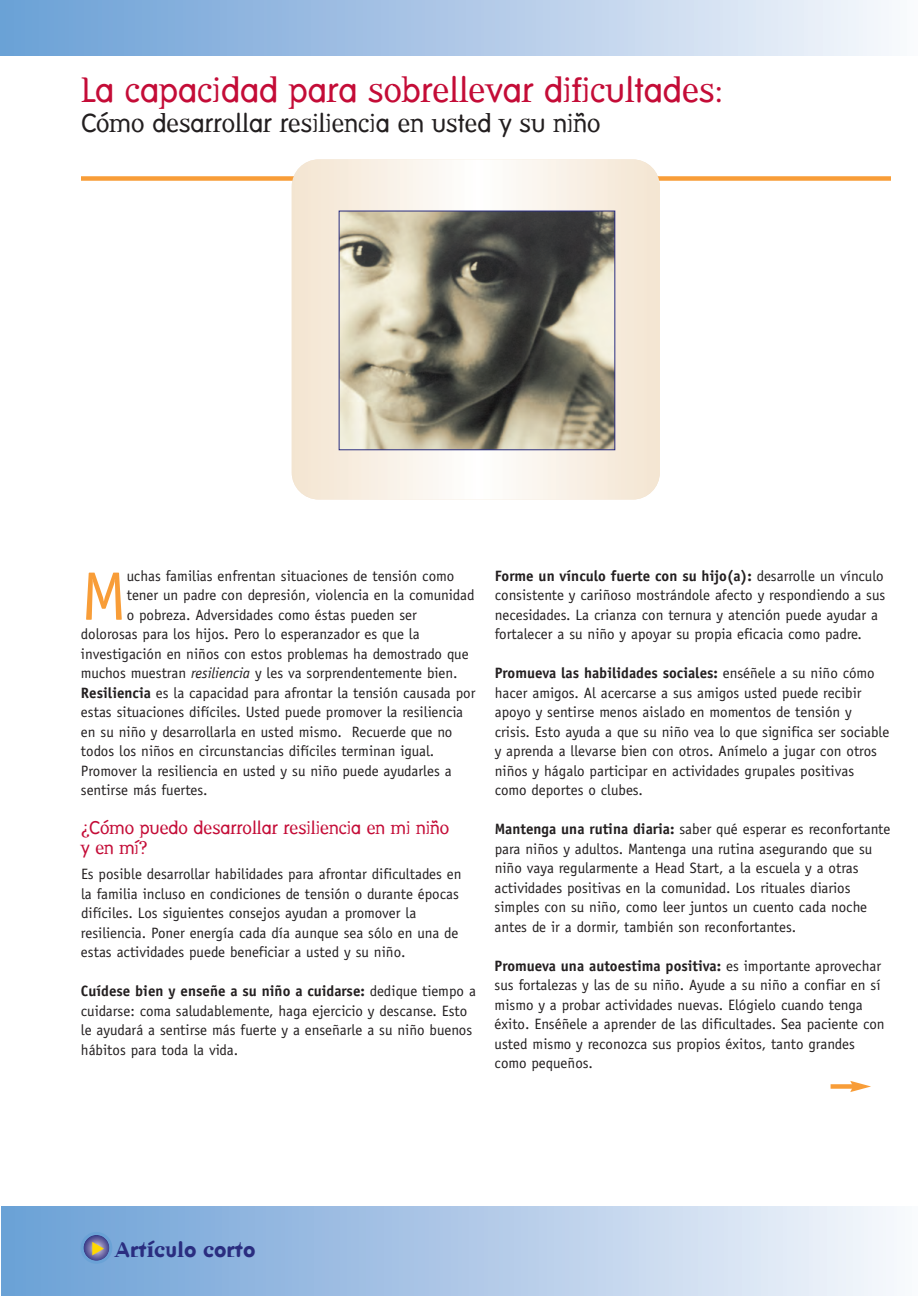
<style>
.page{position:relative;width:918px;height:1296px;background:#fff}
.page>*{position:absolute;margin:0;border:0;box-sizing:border-box;transform-origin:0 0}
.t1{font:68.85px "Officina Sans";color:#f89d38}
.t2{font:34.5px "Dead History Roman";color:#c40c37}
.t3{font:25.5px "Dead History Roman";color:#231f20}
.t4{font:700 21px "Dead History";color:#2a2d80}
.t5{font:18px/19.5px "Dead History Roman";color:#c40c37}
.t6{font:15px/19.5px "Officina Sans";color:#231f20}
.s1{font-style:italic}
.s2{font-weight:700}
</style>
<div class="page">
<div style="left:2px;top:1206px;width:916px;height:90px;background:linear-gradient(to right,#699dd5,#f6f7fc)"></div>
<div style="left:0;top:0;width:918px;height:56px;background:linear-gradient(to right,#699dd5,#f7f7fc)"></div>
<div style="left:81px;top:176px;width:810px;height:5px;background:#f89d38"></div>
<svg style="left:292px;top:159px;width:368px;height:341px"></svg>
<img style="left:341px;top:213px;width:272px;height:235px">
<div style="left:339px;top:211px;width:276px;height:239px;border:1px solid #2a2d80"></div>
<div style="left:831px;top:1084px;width:23px;height:5px;background:#f89d38"></div>
<svg style="left:850px;top:1081px;width:21px;height:11px"></svg>
<svg style="left:81px;top:1232px;width:31px;height:32px"></svg>
<h1 class="t2" style="left:81px;top:70px;width:645px">La capacidad para sobrellevar dificultades:</h1>
<h2 class="t3" style="left:81px;top:108px;width:521px">Cómo desarrollar resiliencia en usted y su niño</h2>
<p class="t1" style="left:81px;top:570px;width:47px">M</p>
<p class="t6" style="left:127px;top:567px;width:329px">uchas familias enfrentan situaciones de tensión como</p>
<p class="t6" style="left:127px;top:587px;width:349px">tener un padre con depresión, violencia en la comunidad</p>
<p class="t6" style="left:127px;top:606px;width:292px">o pobreza. Adversidades como éstas pueden ser</p>
<p class="t6" style="left:81px;top:626px;width:340px">dolorosas para los hijos. Pero lo esperanzador es que la</p>
<p class="t6" style="left:81px;top:645px;width:389px">investigación en niños con estos problemas ha demostrado que</p>
<p class="t6" style="left:81px;top:665px;width:378px">muchos muestran <span class="s1">resiliencia</span> y les va sorprendentemente bien.</p>
<p class="t6" style="left:81px;top:684px;width:396px"><span class="s2">Resiliencia</span> es la capacidad para afrontar la tensión causada por</p>
<p class="t6" style="left:81px;top:704px;width:384px">estas situaciones difíciles. Usted puede promover la resiliencia</p>
<p class="t6" style="left:81px;top:723px;width:373px">en su niño y desarrollarla en usted mismo. Recuerde que no</p>
<p class="t6" style="left:81px;top:743px;width:355px">todos los niños en circunstancias difíciles terminan igual.</p>
<p class="t6" style="left:81px;top:762px;width:372px">Promover la resiliencia en usted y su niño puede ayudarles a</p>
<p class="t6" style="left:81px;top:782px;width:128px">sentirse más fuertes.</p>
<h3 class="t5" style="left:81px;top:818px;width:370px">¿Cómo puedo desarrollar resiliencia en mi niño y en mí?</h3>
<p class="t6" style="left:81px;top:866px;width:382px">Es posible desarrollar habilidades para afrontar dificultades en la familia incluso en condiciones de tensión o durante épocas difíciles. Los siguientes consejos ayudan a promover la resiliencia. Poner energía cada día aunque sea sólo en una de estas actividades puede beneficiar a usted y su niño.</p>
<p class="t6" style="left:81px;top:983px;width:397px"><span class="s2">Cuídese bien y enseñe a su niño a cuidarse:</span> dedique tiempo a cuidarse: coma saludablemente, haga ejercicio y descanse. Esto le ayudará a sentirse más fuerte y a enseñarle a su niño buenos hábitos para toda la vida.</p>
<p class="t6" style="left:495px;top:567px;width:392px"><span class="s2">Forme un vínculo fuerte con su hijo(a):</span> desarrolle un vínculo consistente y cariñoso mostrándole afecto y respondiendo a sus necesidades. La crianza con ternura y atención puede ayudar a fortalecer a su niño y apoyar su propia eficacia como padre.</p>
<p class="t6" style="left:495px;top:665px;width:396px"><span class="s2">Promueva las habilidades sociales:</span> enséñele a su niño cómo hacer amigos. Al acercarse a sus amigos usted puede recibir apoyo y sentirse menos aislado en momentos de tensión y crisis. Esto ayuda a que su niño vea lo que significa ser sociable y aprenda a llevarse bien con otros. Anímelo a jugar con otros niños y hágalo participar en actividades grupales positivas como deportes o clubes.</p>
<p class="t6" style="left:495px;top:821px;width:397px"><span class="s2">Mantenga una rutina diaria:</span> saber qué esperar es reconfortante para niños y adultos. Mantenga una rutina asegurando que su niño vaya regularmente a Head Start, a la escuela y a otras actividades positivas en la comunidad. Los rituales diarios simples con su niño, como leer juntos un cuento cada noche antes de ir a dormir, también son reconfortantes.</p>
<p class="t6" style="left:495px;top:957px;width:392px"><span class="s2">Promueva una autoestima positiva:</span> es importante aprovechar sus fortalezas y las de su niño. Ayude a su niño a confiar en sí mismo y a probar actividades nuevas. Elógielo cuando tenga éxito. Enséñele a aprender de las dificultades. Sea paciente con usted mismo y reconozca sus propios éxitos, tanto grandes como pequeños.</p>
<h3 class="t4" style="left:115px;top:1238px;width:142px">Artículo corto</h3>
</div>
